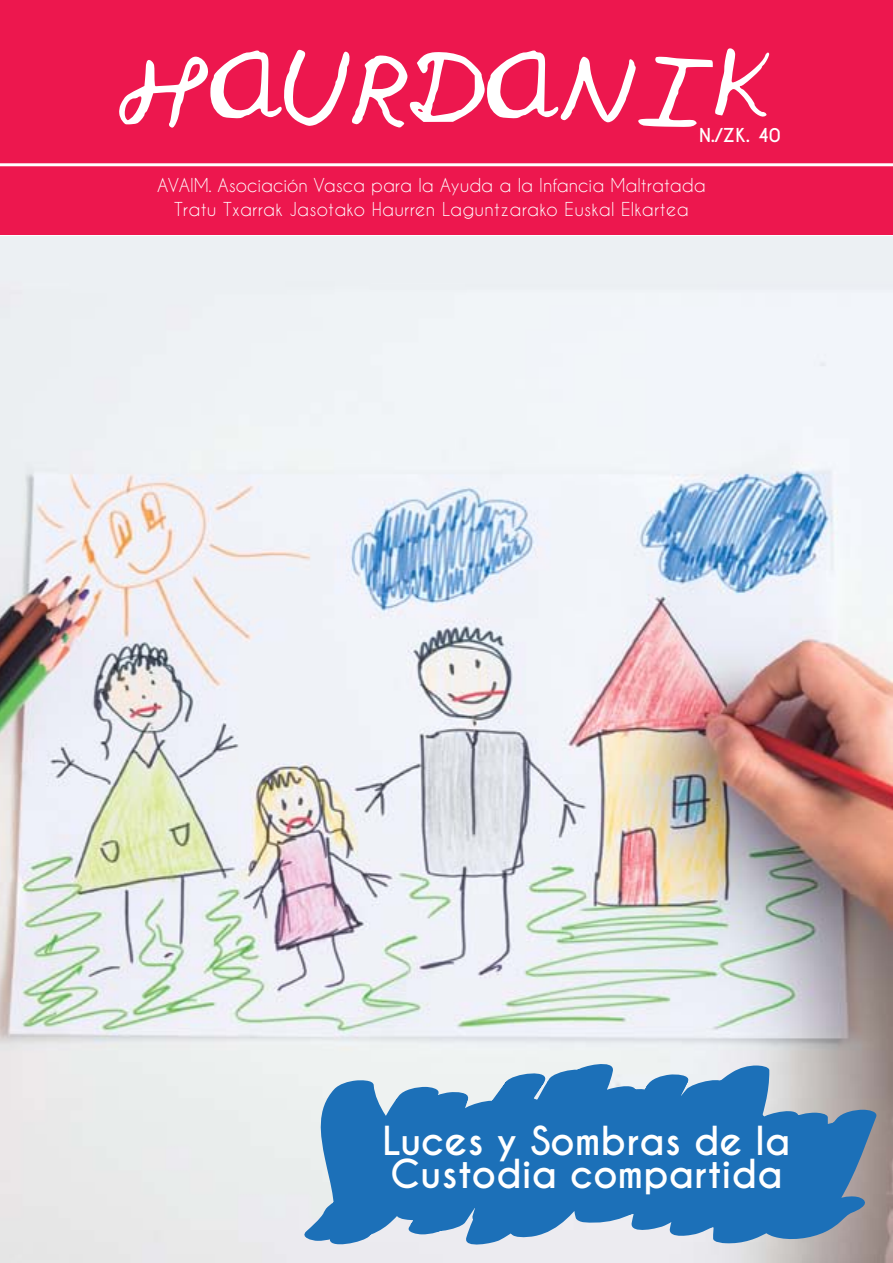
<style>
.page{position:relative;width:893px;height:1263px;background:#fff}
.page>*{position:absolute;margin:0;border:0;box-sizing:border-box;transform-origin:0 0}
.t1{font:120px "Nowherebound";color:#fff}
.t2{font:700 37.5px/33px "Caviar Dreams";color:#fff}
.t3{font:18px/24px "Caviar Dreams";color:#fff;text-align:center}
.t4{font:700 18px "Caviar Dreams";color:#fff}
</style>
<div class="page">
<img style="left:0;top:236px;width:893px;height:1027px">
<div style="left:0;top:0;width:893px;height:234px;background:#ed174e"></div>
<hr style="left:0;top:163px;width:893px;height:3px;background:#fff">
<svg style="left:300px;top:1058px;width:578px;height:192px;background:#5690c2"></svg>
<h1 class="t1" style="left:118px;top:30px;width:654px">HAURDANIK</h1>
<p class="t4" style="left:699px;top:124px;width:83px">N./ZK. 40</p>
<p class="t3" style="left:157px;top:173px;width:550px">AVAIM. Asociación Vasca para la Ayuda a la Infancia Maltratada<br>Tratu Txarrak Jasotako Haurren Laguntzarako Euskal Elkartea</p>
<h2 class="t2" style="left:382px;top:1125px;width:409px">Luces y Sombras de la<br>Custodia compartida</h2>
</div>
